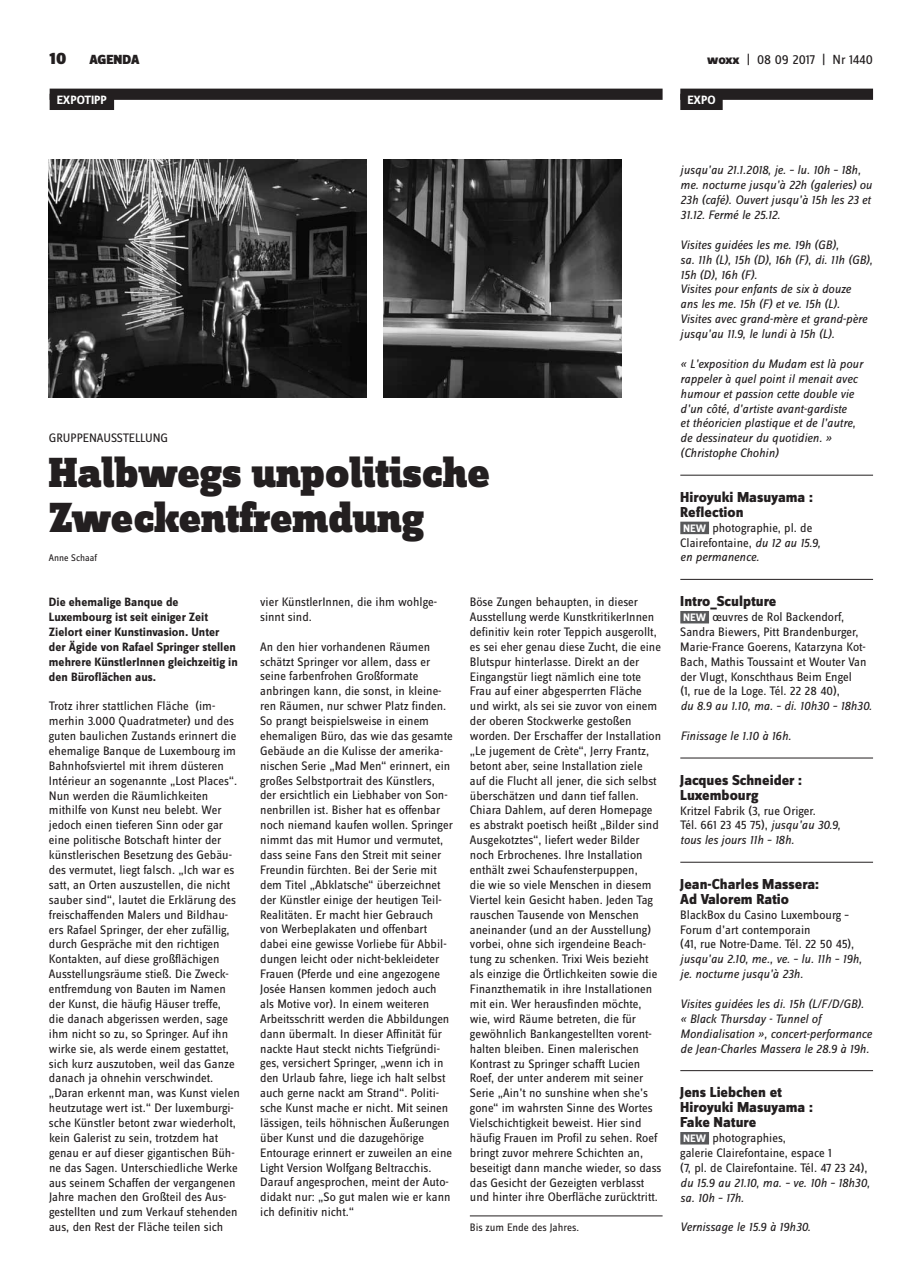
<style>
.page{position:relative;width:922px;height:1276px;background:#fff}
.page>*{position:absolute;margin:0;border:0;box-sizing:border-box;transform-origin:0 0}
.t1{font:900 43.75px/44.6px "Zine Slab Dis";letter-spacing:-.01em;color:#231f20}
.t2{font:900 17.5px "Zine Sans Dis";color:#231f20}
.t3{font:800 15px/14.9px "Zine Sans Dis";color:#231f20}
.t4{font:13.75px "Zine Sans Dis";color:#231f20}
.t5{font:900 13.75px "Zine Sans Dis";color:#231f20}
.t6{font:12.75px/14.9px "Zine Sans Dis";color:#231f20}
.t7{font:italic 12.75px/14.9px "Zine Sans Dis";color:#231f20}
.t8{font:700 12.5px/14.9px "Zine Sans Dis";color:#231f20}
.t9{font:700 12.5px "Zine Sans Dis";color:#fff}
.t10{font:11.25px "Zine Sans Dis";color:#231f20}
.t11{font:10px "Zine Sans Dis";color:#231f20}
.s1{font-weight:800}
.s2{font-weight:700;font-size:11.25px;color:#fff}
.s3{font-style:italic}
</style>
<div class="page">
<div style="left:50px;top:89px;width:612px;height:11px;background:#231f20"></div>
<div style="left:50px;top:94px;width:64px;height:16px;background:#231f20"></div>
<img style="left:49px;top:159px;width:317px;height:239px">
<hr style="left:469px;top:1215px;width:193px;height:1px;background:#231f20">
<div style="left:680px;top:89px;width:192px;height:11px;background:#231f20"></div>
<div style="left:680px;top:94px;width:42px;height:16px;background:#231f20"></div>
<hr style="left:680px;top:475px;width:192px;height:1px;background:#231f20">
<div style="left:680px;top:521px;width:28px;height:13px;background:#58595b"></div>
<hr style="left:680px;top:579px;width:192px;height:1px;background:#231f20">
<div style="left:680px;top:611px;width:28px;height:12px;background:#58595b"></div>
<hr style="left:680px;top:758px;width:192px;height:1px;background:#231f20">
<hr style="left:680px;top:862px;width:192px;height:1px;background:#231f20">
<hr style="left:680px;top:1070px;width:192px;height:1px;background:#231f20">
<div style="left:680px;top:1132px;width:28px;height:12px;background:#58595b"></div>
<img style="left:383px;top:159px;width:238px;height:239px">
<h2 class="t2" style="left:50px;top:49px;width:18px">10</h2>
<p class="t5" style="left:89px;top:53px;width:52px">AGENDA</p>
<p class="t4" style="left:707px;top:53px;width:167px"><span class="s1">woxx</span> | 08 09 2017 | Nr 1440</p>
<p class="t9" style="left:57px;top:93px;width:52px">EXPOTIPP</p>
<p class="t9" style="left:687px;top:93px;width:30px">EXPO</p>
<p class="t6" style="left:49px;top:431px;width:29px">Gruppena</p>
<p class="t6" style="left:103px;top:431px;width:15px">usstell</p>
<p class="t6" style="left:145px;top:431px;width:16px">ung</p>
<h1 class="t1" style="left:49px;top:453px;width:442px">Halbwegs unpolitische<br>Zweckentfremdung</h1>
<p class="t11" style="left:49px;top:553px;width:50px">Anne Schaaf</p>
<p class="t8" style="left:49px;top:595px;width:190px">Die ehemalige Banque de<br>Luxembourg ist seit einiger Zeit<br>Zielort einer Kunstinvasion. Unter der Ägide von Rafael Springer stellen mehrere KünstlerInnen gleichzeitig in den Büroflächen aus.</p>
<p class="t6" style="left:49px;top:699px;width:192px">Trotz ihrer stattlichen Fläche (im&shy;merhin 3.000 Quadratmeter) und des guten baulichen Zustands erinnert die ehemalige Banque de Luxembourg im Bahnhofsviertel mit ihrem düsteren Intérieur an sogenannte „Lost Places“.<br>Nun werden die Räumlichkeiten mithilfe von Kunst neu belebt. Wer jedoch einen tieferen Sinn oder gar eine politische Botschaft hinter der künstlerischen Besetzung des Gebäu&shy;des vermutet, liegt falsch. „Ich war es satt, an Orten auszustellen, die nicht sauber sind“, lautet die Erklärung des freischaffenden Malers und Bildhau&shy;ers Rafael Springer, der eher zufällig, durch Gespräche mit den richtigen Kontakten, auf diese großflächigen Ausstellungsräume stieß. Die Zweck&shy;entfremdung von Bauten im Namen der Kunst, die häufig Häuser treffe,<br>die danach abgerissen werden, sage ihm nicht so zu, so Springer. Auf ihn wirke sie, als werde einem gestattet, sich kurz auszutoben, weil das Ganze danach ja ohnehin verschwindet. „Daran erkennt man, was Kunst vielen heutzutage wert ist.“ Der luxemburgi&shy;sche Künstler betont zwar wiederholt, kein Galerist zu sein, trotzdem hat genau er auf dieser gigantischen Büh&shy;ne das Sagen. U nterschiedliche Werke aus seinem Schaffen der vergangenen Jahre machen den Großteil des Aus&shy;gestellten und zum Verkauf stehenden aus, den Rest der Fläche teilen sich</p>
<p class="t6" style="left:260px;top:595px;width:178px">vier KünstlerInnen, die ihm wohlge&shy;sinnt sind.</p>
<p class="t6" style="left:260px;top:640px;width:194px">An den hier vorhandenen Räumen schätzt Springer vor allem, dass er seine farbenfrohen Großformate anbringen kann, die sonst, in kleine&shy;ren Räumen, nur schwer Platz finden.<br>So prangt beispielsweise in einem ehemaligen Büro, das wie das gesamte Gebäude an die Kulisse der amerika&shy;nischen Serie „Mad Men“ erinnert, ein großes Selbstportrait des Künstlers, der ersichtlich ein Liebhaber von Son&shy;nenbrillen ist. Bisher hat es offenbar noch niemand kaufen wollen. Springer nimmt das mit Humor und vermutet, dass seine Fans den Streit mit seiner Freundin fürchten. Bei der Serie mit dem Titel „Abklatsche“ überzeichnet der Künstler einige der heutigen Teil-Realitäten. Er macht hier Gebrauch von Werbeplakaten und offenbart dabei eine gewisse Vorliebe für Abbil&shy;dungen leicht oder nicht-bekleideter Frauen (Pferde und eine angezogene Josée Hansen kommen jedoch auch als Motive vor). In einem weiteren Arbeitsschritt werden die Abbildungen dann übermalt. In dieser Affinität für nackte Haut steckt nichts Tiefgründi&shy;ges, versichert Springer, „wenn ich in den U rlaub fahre, liege ich halt selbst auch gerne nackt am Strand“. Politi&shy;sche Kunst mache er nicht. Mit seinen lässigen, teils höhnischen Äußerungen über Kunst und die dazugehörige Entourage erinnert er zuweilen an eine Light Version Wolfgang Beltracchis.<br>Darauf angesprochen, meint der Auto&shy;didakt nur: „So gut malen wie er kann ich definitiv nicht.“</p>
<p class="t6" style="left:469px;top:595px;width:193px">Böse Zungen behaupten, in dieser Ausstellung werde KunstkritikerInnen definitiv kein roter Teppich ausgerollt, es sei eher genau diese Zucht, die eine Blutspur hinterlasse. Direkt an der Eingangstür liegt nämlich eine tote Frau auf einer abgesperrten Fläche und wirkt, als sei sie zuvor von einem der oberen Stockwerke gestoßen worden. Der Erschaffer der Installation „Le jugement de Crète“, Jerry Frantz, betont aber, seine Installation ziele auf die Flucht all jener, die sich selbst überschätzen und dann tief fallen.<br>Chiara Dahlem, auf deren Homepage es abstrakt poetisch heißt „Bilder sind Ausgekotztes“, liefert weder Bilder noch Erbrochenes. Ihre Installation enthält zwei Schaufensterpuppen,<br>die wie so viele Menschen in diesem Viertel kein Gesicht haben. Jeden Tag rauschen Tausende von Menschen aneinander (und an der Ausstellung) vorbei, ohne sich irgendeine Beach&shy;tung zu schenken. Trixi Weis bezieht als einzige die Örtlichkeiten sowie die Finanzthematik in ihre Installationen mit ein. Wer herausfinden möchte, wie, wird Räume betreten, die für gewöhnlich Bankangestellten vorent&shy;halten bleiben. Einen malerischen Kontrast zu Springer schafft Lucien Roef, der unter anderem mit seiner Serie „Ain’t no sunshine when she’s gone“ im wahrsten Sinne des Wortes Vielschichtigkeit beweist. Hier sind häufig Frauen im Profil zu sehen. Roef bringt zuvor mehrere Schichten an, beseitigt dann manche wieder, so dass das Gesicht der Gezeigten verblasst und hinter ihre Oberfläche zurücktritt.</p>
<p class="t10" style="left:469px;top:1221px;width:111px">Bis zum Ende des Jahres.</p>
<p class="t7" style="left:680px;top:163px;width:193px">jusqu’au 21.1.2018, je. – lu. 10h – 18h, me. nocturne jusqu’à 22h (galeries) ou 23h (café). Ouvert jusqu’à 15h les 23 et 31.12. Fermé le 25.12.</p>
<p class="t7" style="left:680px;top:237px;width:194px">Visites guidées les me. 19h (GB),<br>sa. 11h (L), 15h (D), 16h (F), di. 11h (GB),<br>15h (D), 16h (F).<br>Visites pour enfants de six à douze<br>ans les me. 15h (F) et ve. 15h (L).<br>Visites avec grand-mère et grand-père jusqu’au 11.9, le lundi à 15h (L).</p>
<p class="t7" style="left:680px;top:356px;width:184px">« L’exposition du Mudam est là pour rappeler à quel point il menait avec humour et passion cette double vie d’un côté, d’artiste avant-gardiste<br>et théoricien plastique et de l’autre, de dessinateur du quotidien. » (Christophe Chohin)</p>
<p class="t3" style="left:680px;top:490px;width:134px">Hiroyuki Masuyama :<br>Reflection</p>
<p class="t6" style="left:680px;top:521px;width:142px"><span class="s2">NEW</span> photographie, pl. de<br>Clairefontaine, <span class="s3">du 12 au 15.9, en permanence.</span></p>
<p class="t3" style="left:680px;top:594px;width:98px">Intro_Sculpture</p>
<p class="t6" style="left:680px;top:610px;width:188px"><span class="s2">NEW</span> œuvres de Rol Backendorf, Sandra Biewers, Pitt Brandenburger, Marie-France Goerens, Katarzyna Kot-Bach, Mathis Toussaint et Wouter Van der Vlugt, Konschthaus Beim Engel<br>(1, rue de la Loge. Tél. 22 28 40),</p>
<p class="t7" style="left:680px;top:699px;width:193px">du 8.9 au 1.10, ma. – di. 10h30 – 18h30.</p>
<p class="t7" style="left:680px;top:728px;width:112px">Finissage le 1.10 à 16h.</p>
<p class="t3" style="left:680px;top:773px;width:123px">Jacques Schneider :<br>Luxembourg</p>
<p class="t6" style="left:680px;top:803px;width:162px">Kritzel Fabrik (3, rue Origer.<br>Tél. 661 23 45 75), <span class="s3">jusqu’au 30.9, tous les jours 11h – 18h.</span></p>
<p class="t3" style="left:680px;top:877px;width:140px">Jean-Charles Massera:<br>Ad Valorem Ratio</p>
<p class="t6" style="left:680px;top:908px;width:175px">BlackBox du Casino Luxembourg –<br>Forum d’art contemporain<br>(41, rue Notre-Dame. Tél. 22 50 45),</p>
<p class="t7" style="left:680px;top:952px;width:183px">jusqu’au 2.10, me., ve. – lu. 11h – 19h, je. nocturne jusqu’à 23h.</p>
<p class="t7" style="left:680px;top:996px;width:193px">Visites guidées les di. 15h (L/F/D/GB). « Black Thursday - Tunnel of Mondialisation », concert-performance de Jean-Charles Massera le 28.9 à 19h.</p>
<p class="t3" style="left:680px;top:1086px;width:134px">Jens Liebchen et<br>Hiroyuki Masuyama :<br>Fake Nature</p>
<p class="t6" style="left:680px;top:1131px;width:188px"><span class="s2">NEW</span> photographies,<br>galerie Clairefontaine, espace 1<br>(7, pl. de Clairefontaine. Tél. 47 23 24),</p>
<p class="t7" style="left:680px;top:1175px;width:191px">du 15.9 au 21.10, ma. – ve. 10h – 18h30, sa. 10h – 17h.</p>
<p class="t7" style="left:680px;top:1219px;width:132px">Vernissage le 15.9 à 19h30.</p>
</div>
